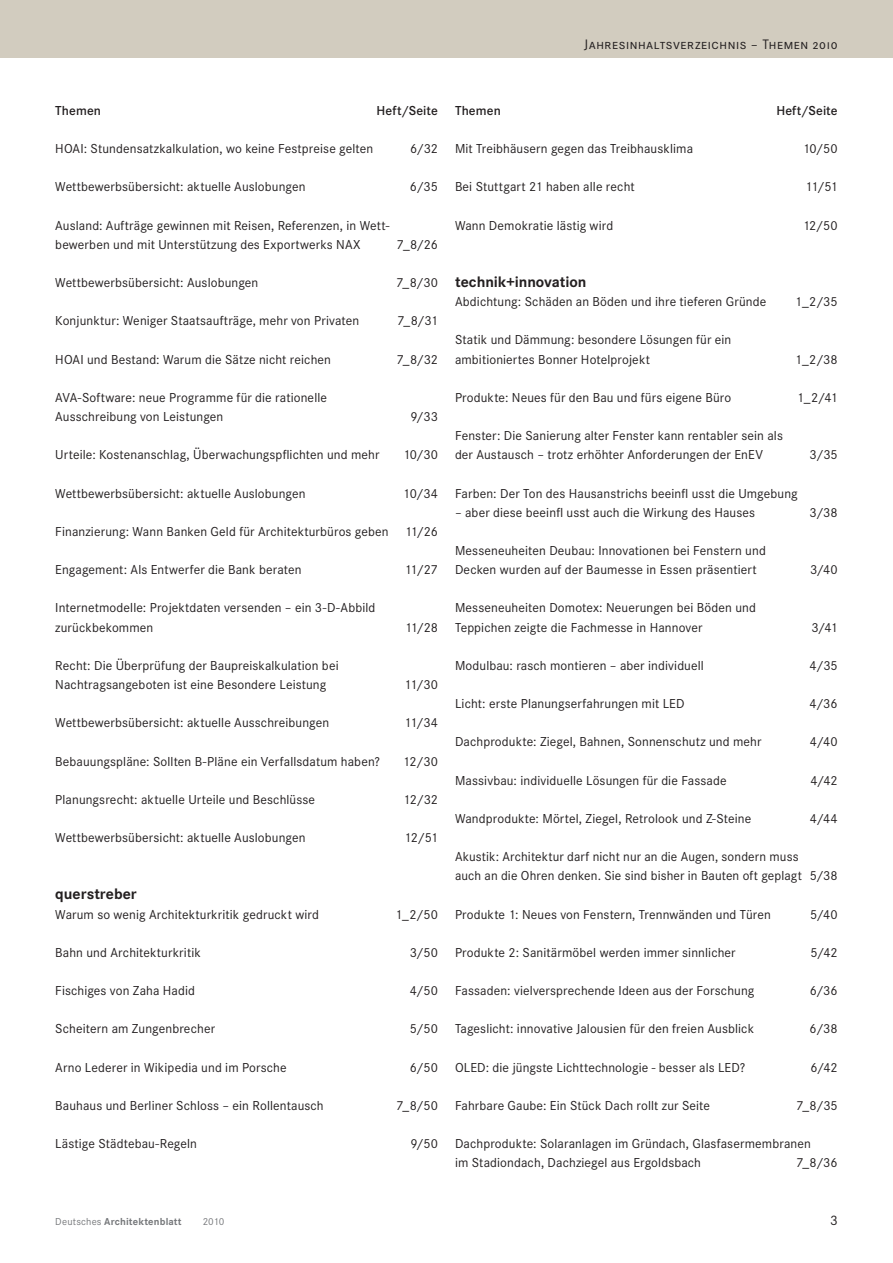
<style>
.page{position:relative;width:893px;height:1263px;background:#fff}
.page>*{position:absolute;margin:0;border:0;box-sizing:border-box;transform-origin:0 0}
.t1{font:700 15.75px "Corporate S";color:#231f20}
.t2{font:14.25px "Corporate SSC";letter-spacing:.035em;color:#231f20}
.t3{font:14.25px "Corporate S";color:#231f20}
.t4{font:13.5px/19.2px "Corporate S";letter-spacing:.01em;color:#231f20}
.t5{font:600 13.5px "Corporate S";letter-spacing:.01em;color:#231f20}
.t6{font:700 10.5px "Corporate S";letter-spacing:.015em;color:#76787b}
.t7{font:10.5px "Corporate S";color:#76787b}
.s1{font-weight:400}
</style>
<div class="page">
<div style="left:0;top:0;width:893px;height:57px;background:#d2ccbf"></div>
<p class="t2" style="left:584px;top:36px;width:255px">Jahresinhaltsverzeichnis – Themen 2010</p>
<p class="t5" style="left:55px;top:103px;width:47px">Themen</p>
<p class="t5" style="left:377px;top:103px;width:63px">Heft/Seite</p>
<p class="t5" style="left:455px;top:103px;width:47px">Themen</p>
<p class="t5" style="left:776px;top:103px;width:63px">Heft/Seite</p>
<p class="t4" style="left:55px;top:139px;width:320px">HOAI: Stundensatzkalkulation, wo keine Festpreise gelten</p>
<p class="t4" style="left:410px;top:139px;width:29px">6/32</p>
<p class="t4" style="left:55px;top:177px;width:252px">Wettbewerbsübersicht: aktuelle Auslobungen</p>
<p class="t4" style="left:410px;top:177px;width:30px">6/35</p>
<p class="t4" style="left:55px;top:216px;width:336px">Ausland: Aufträge gewinnen mit Reisen, Referenzen, in Wett&shy;bewerben und mit Unterstützung des Exportwerks NAX</p>
<p class="t4" style="left:397px;top:235px;width:43px">7_8/26</p>
<p class="t4" style="left:55px;top:273px;width:205px">Wettbewerbsübersicht: Auslobungen</p>
<p class="t4" style="left:396px;top:273px;width:43px">7_8/30</p>
<p class="t4" style="left:55px;top:311px;width:306px">Konjunktur: Weniger Staatsaufträge, mehr von Privaten</p>
<p class="t4" style="left:397px;top:311px;width:42px">7_8/31</p>
<p class="t4" style="left:55px;top:350px;width:277px">HOAI und Bestand: Warum die Sätze nicht reichen</p>
<p class="t4" style="left:397px;top:350px;width:43px">7_8/32</p>
<p class="t4" style="left:55px;top:388px;width:273px">AVA-Software: neue Programme für die rationelle<br>Ausschreibung von Leistungen</p>
<p class="t4" style="left:410px;top:407px;width:29px">9/33</p>
<p class="t4" style="left:55px;top:445px;width:326px">Urteile: Kostenanschlag, Überwachungspflichten und mehr</p>
<p class="t4" style="left:403px;top:445px;width:36px">10/30</p>
<p class="t4" style="left:55px;top:484px;width:252px">Wettbewerbsübersicht: aktuelle Auslobungen</p>
<p class="t4" style="left:403px;top:484px;width:37px">10/34</p>
<p class="t4" style="left:55px;top:522px;width:384px">Finanzierung: Wann Banken Geld für Architekturbüros geben 11/26</p>
<p class="t4" style="left:55px;top:560px;width:248px">Engagement: Als Entwerfer die Bank beraten</p>
<p class="t4" style="left:404px;top:560px;width:35px">11/27</p>
<p class="t4" style="left:55px;top:598px;width:322px">Internetmodelle: Projektdaten versenden – ein 3-D-Abbild zurückbekommen</p>
<p class="t4" style="left:405px;top:617px;width:35px">11/28</p>
<p class="t4" style="left:55px;top:656px;width:285px">Recht: Die Überprüfung der Baupreiskalkulation bei<br>Nachtragsangeboten ist eine Besondere Leistung</p>
<p class="t4" style="left:404px;top:675px;width:35px">11/30</p>
<p class="t4" style="left:55px;top:713px;width:275px">Wettbewerbsübersicht: aktuelle Ausschreibungen</p>
<p class="t4" style="left:404px;top:713px;width:35px">11/34</p>
<p class="t4" style="left:55px;top:751px;width:326px">Bebauungspläne: Sollten B-Pläne ein Verfallsdatum haben?</p>
<p class="t4" style="left:403px;top:751px;width:37px">12/30</p>
<p class="t4" style="left:55px;top:790px;width:261px">Planungsrecht: aktuelle Urteile und Beschlüsse</p>
<p class="t4" style="left:403px;top:790px;width:36px">12/32</p>
<p class="t4" style="left:55px;top:828px;width:252px">Wettbewerbsübersicht: aktuelle Auslobungen</p>
<p class="t4" style="left:404px;top:828px;width:35px">12/51</p>
<p class="t1" style="left:55px;top:885px;width:83px">querstreber</p>
<p class="t4" style="left:55px;top:904px;width:265px">Warum so wenig Architekturkritik gedruckt wird</p>
<p class="t4" style="left:395px;top:904px;width:44px">1_2/50</p>
<p class="t4" style="left:55px;top:943px;width:147px">Bahn und Architekturkritik</p>
<p class="t4" style="left:410px;top:943px;width:30px">3/50</p>
<p class="t4" style="left:55px;top:981px;width:141px">Fischiges von Zaha Hadid</p>
<p class="t4" style="left:410px;top:981px;width:30px">4/50</p>
<p class="t4" style="left:55px;top:1019px;width:161px">Scheitern am Zungenbrecher</p>
<p class="t4" style="left:410px;top:1019px;width:30px">5/50</p>
<p class="t4" style="left:55px;top:1058px;width:233px">Arno Lederer in Wikipedia und im Porsche</p>
<p class="t4" style="left:410px;top:1058px;width:30px">6/50</p>
<p class="t4" style="left:55px;top:1096px;width:270px">Bauhaus und Berliner Schloss – ein Rollentausch</p>
<p class="t4" style="left:397px;top:1096px;width:43px">7_8/50</p>
<p class="t4" style="left:55px;top:1134px;width:143px">Lästige Städtebau-Regeln</p>
<p class="t4" style="left:410px;top:1134px;width:29px">9/50</p>
<p class="t4" style="left:455px;top:139px;width:240px">Mit Treibhäusern gegen das Treibhausklima</p>
<p class="t4" style="left:803px;top:139px;width:36px">10/50</p>
<p class="t4" style="left:455px;top:177px;width:181px">Bei Stuttgart 21 haben alle recht</p>
<p class="t4" style="left:805px;top:177px;width:34px">11/51</p>
<p class="t4" style="left:455px;top:216px;width:160px">Wann Demokratie lästig wird</p>
<p class="t4" style="left:803px;top:216px;width:37px">12/50</p>
<p class="t1" style="left:455px;top:273px;width:133px">technik+innovation</p>
<p class="t4" style="left:455px;top:292px;width:313px">Abdichtung: Schäden an Böden und ihre tieferen Gründe</p>
<p class="t4" style="left:795px;top:292px;width:44px">1_2/35</p>
<p class="t4" style="left:455px;top:330px;width:278px">Statik und Dämmung: besondere Lösungen für ein ambitioniertes Bonner Hotelprojekt</p>
<p class="t4" style="left:795px;top:350px;width:44px">1_2/38</p>
<p class="t4" style="left:455px;top:388px;width:278px">Produkte: Neues für den Bau und fürs eigene Büro</p>
<p class="t4" style="left:797px;top:388px;width:42px">1_2/41</p>
<p class="t4" style="left:455px;top:426px;width:329px">Fenster: Die Sanierung alter Fenster kann rentabler sein als der Austausch – trotz erhöhter Anforderungen der EnEV</p>
<p class="t4" style="left:810px;top:445px;width:30px">3/35</p>
<p class="t4" style="left:455px;top:484px;width:344px">Farben: Der Ton des Hausanstrichs beeinfl usst die Umgebung</p>
<p class="t4" style="left:455px;top:503px;width:302px">– aber diese beeinfl usst auch die Wirkung des Hauses</p>
<p class="t4" style="left:809px;top:503px;width:30px">3/38</p>
<p class="t4" style="left:455px;top:541px;width:312px">Messeneuheiten Deubau: Innovationen bei Fenstern und<br>Decken wurden auf der Baumesse in Essen präsentiert</p>
<p class="t4" style="left:810px;top:560px;width:29px">3/40</p>
<p class="t4" style="left:455px;top:598px;width:303px">Messeneuheiten Domotex: Neuerungen bei Böden und<br>Teppichen zeigte die Fachmesse in Hannover</p>
<p class="t4" style="left:811px;top:617px;width:28px">3/41</p>
<p class="t4" style="left:455px;top:656px;width:250px">Modulbau: rasch montieren – aber individuell</p>
<p class="t4" style="left:809px;top:656px;width:30px">4/35</p>
<p class="t4" style="left:455px;top:694px;width:231px">Licht: erste Planungserfahrungen mit LED</p>
<p class="t4" style="left:809px;top:694px;width:30px">4/36</p>
<p class="t4" style="left:455px;top:732px;width:308px">Dachprodukte: Ziegel, Bahnen, Sonnenschutz und mehr</p>
<p class="t4" style="left:810px;top:732px;width:29px">4/40</p>
<p class="t4" style="left:455px;top:771px;width:273px">Massivbau: individuelle Lösungen für die Fassade</p>
<p class="t4" style="left:810px;top:771px;width:29px">4/42</p>
<p class="t4" style="left:455px;top:809px;width:298px">Wandprodukte: Mörtel, Ziegel, Retrolook und Z-Steine</p>
<p class="t4" style="left:810px;top:809px;width:29px">4/44</p>
<p class="t4" style="left:455px;top:847px;width:384px">Akustik: Architektur darf nicht nur an die Augen, sondern muss<br>auch an die Ohren denken. Sie sind bisher in Bauten oft geplagt 5/38</p>
<p class="t4" style="left:455px;top:904px;width:317px">Produkte 1: Neues von Fenstern, Trennwänden und Türen</p>
<p class="t4" style="left:810px;top:904px;width:29px">5/40</p>
<p class="t4" style="left:455px;top:943px;width:282px">Produkte 2: Sanitärmöbel werden immer sinnlicher</p>
<p class="t4" style="left:811px;top:943px;width:29px">5/42</p>
<p class="t4" style="left:455px;top:981px;width:301px">Fassaden: vielversprechende Ideen aus der Forschung</p>
<p class="t4" style="left:810px;top:981px;width:30px">6/36</p>
<p class="t4" style="left:455px;top:1019px;width:301px">Tageslicht: innovative Jalousien für den freien Ausblick</p>
<p class="t4" style="left:810px;top:1019px;width:30px">6/38</p>
<p class="t4" style="left:455px;top:1058px;width:292px">OLED: die jüngste Lichttechnologie - besser als LED?</p>
<p class="t4" style="left:811px;top:1058px;width:29px">6/42</p>
<p class="t4" style="left:455px;top:1096px;width:257px">Fahrbare Gaube: Ein Stück Dach rollt zur Seite</p>
<p class="t4" style="left:796px;top:1096px;width:43px">7_8/35</p>
<p class="t4" style="left:455px;top:1134px;width:357px">Dachprodukte: Solaranlagen im Gründach, Glasfasermembranen im Stadiondach, Dachziegel aus Ergoldsbach</p>
<p class="t4" style="left:796px;top:1153px;width:43px">7_8/36</p>
<p class="t6" style="left:55px;top:1215px;width:128px"><span class="s1">Deutsches</span> Architektenblatt</p>
<p class="t7" style="left:203px;top:1215px;width:23px">2010</p>
<p class="t3" style="left:830px;top:1212px;width:9px">3</p>
</div>
